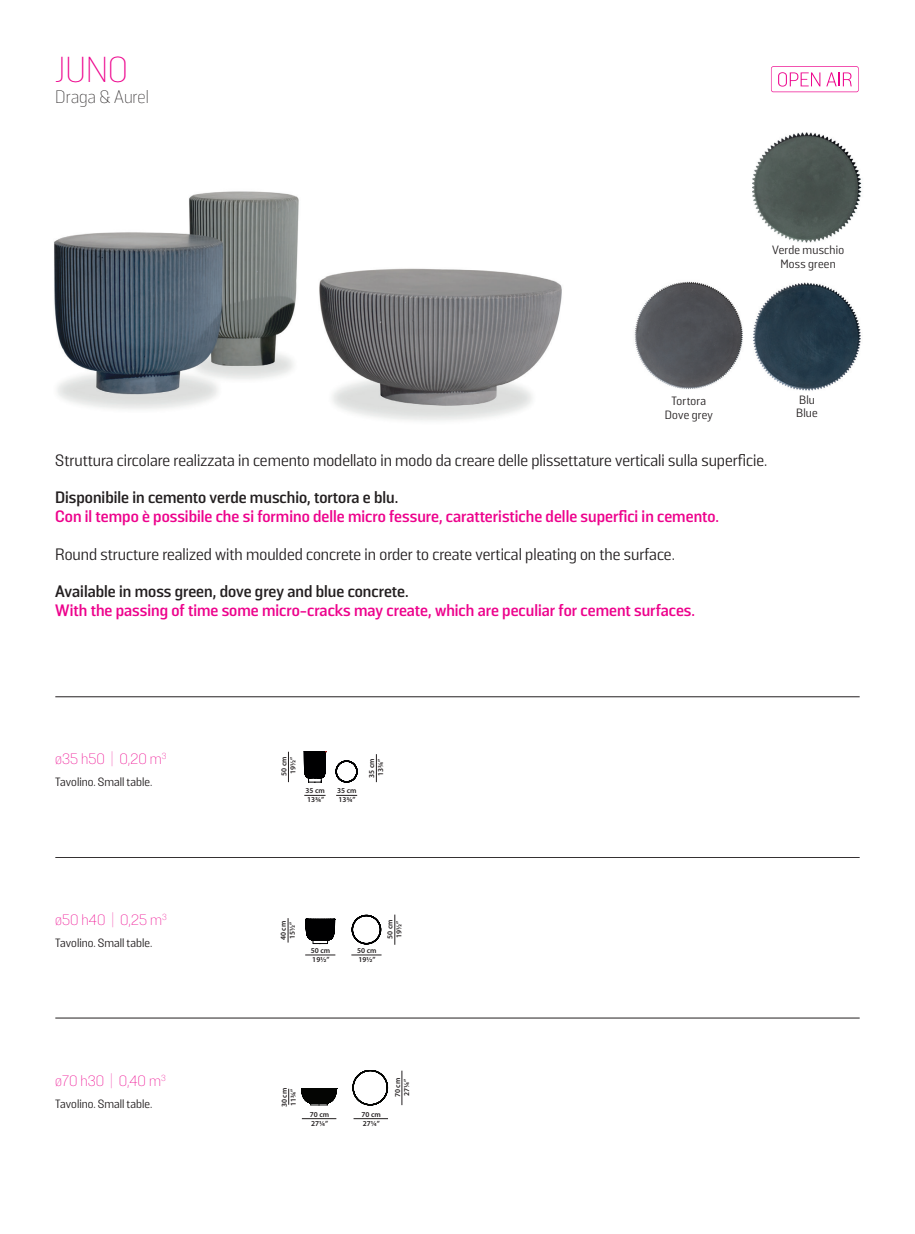
<style>
.page{position:relative;width:915px;height:1234px;background:#fff}
.page>*{position:absolute;margin:0;border:0;box-sizing:border-box;transform-origin:0 0}
.t1{font:200 36px "Solido";color:#ed028c}
.t2{font:200 18px "Solido";letter-spacing:-.005em;color:#231f20}
.t3{font:16.5px "Solido";color:#231f20}
.t4{font:700 16.5px "Solido";color:#ed028c}
.t5{font:700 16.5px "Solido";color:#231f20}
.t6{font:200 15px "Solido";color:#ed028c}
.t7{font:12px "Solido";letter-spacing:.005em;color:#231f20}
.t8{font:600 7.5px/9px "Myriad Pro";color:#231f20}
</style>
<div class="page">
<hr style="left:55px;top:857px;width:804px;height:1px;background:#231f20">
<hr style="left:55px;top:696px;width:804px;height:1px;background:#231f20">
<hr style="left:55px;top:1017px;width:804px;height:1px;background:#231f20">
<hr style="left:288px;top:751px;width:1px;height:31px;background:#231f20">
<svg style="left:304px;top:795px;width:21px;height:1px"></svg>
<svg style="left:336px;top:795px;width:21px;height:1px"></svg>
<svg style="left:376px;top:754px;width:1px;height:28px"></svg>
<svg style="left:304px;top:751px;width:53px;height:31px"></svg>
<hr style="left:305px;top:954px;width:30px;height:1px;background:#231f20">
<hr style="left:351px;top:954px;width:30px;height:1px;background:#231f20">
<hr style="left:394px;top:914px;width:1px;height:30px;background:#231f20">
<svg style="left:288px;top:918px;width:1px;height:24px"></svg>
<svg style="left:306px;top:914px;width:75px;height:30px"></svg>
<svg style="left:352px;top:1070px;width:35px;height:34px"></svg>
<svg style="left:301px;top:1088px;width:36px;height:16px"></svg>
<hr style="left:302px;top:1118px;width:34px;height:1px;background:#231f20">
<hr style="left:353px;top:1118px;width:35px;height:1px;background:#231f20">
<hr style="left:401px;top:1070px;width:1px;height:34px;background:#231f20">
<svg style="left:288px;top:1088px;width:1px;height:16px"></svg>
<img style="left:54px;top:191px;width:508px;height:230px">
<img style="left:752px;top:282px;width:109px;height:109px">
<img style="left:752px;top:133px;width:110px;height:110px">
<img style="left:634px;top:281px;width:109px;height:109px">
<svg style="left:771px;top:66px;width:87px;height:26px"></svg>
<p class="t1" style="left:55px;top:49px;width:74px">JUNO</p>
<p class="t2" style="left:55px;top:86px;width:95px">Draga &amp; Aurel</p>
<p class="t7" style="left:671px;top:394px;width:36px">Tortora</p>
<p class="t7" style="left:664px;top:407px;width:50px">Dove grey</p>
<p class="t7" style="left:771px;top:243px;width:73px">Verde muschio</p>
<p class="t7" style="left:780px;top:257px;width:57px">Moss green</p>
<p class="t7" style="left:798px;top:392px;width:17px">Blu</p>
<p class="t7" style="left:795px;top:406px;width:23px">Blue</p>
<p class="t3" style="left:55px;top:450px;width:713px">Struttura circolare realizzata in cemento modellato in modo da creare delle plissettature verticali sulla superficie.</p>
<p class="t5" style="left:55px;top:488px;width:344px">Disponibile in cemento verde muschio, tortora e blu.</p>
<p class="t4" style="left:55px;top:507px;width:665px">Con il tempo è possibile che si formino delle micro fessure, caratteristiche delle superfici in cemento.</p>
<p class="t3" style="left:55px;top:544px;width:620px">Round structure realized with moulded concrete in order to create vertical pleating on the surface.</p>
<p class="t5" style="left:55px;top:582px;width:354px">Available in moss green, dove grey and blue concrete.</p>
<p class="t4" style="left:55px;top:600px;width:641px">With the passing of time some micro-cracks may create, which are peculiar for cement surfaces.</p>
<p class="t6" style="left:55px;top:750px;width:113px">ø35 h50 | 0,20 m<sup>3</sup></p>
<p class="t7" style="left:55px;top:774px;width:98px">Tavolino. Small table.</p>
<p class="t6" style="left:55px;top:911px;width:113px">ø50 h40 | 0,25 m<sup>3</sup></p>
<p class="t7" style="left:55px;top:935px;width:98px">Tavolino. Small table.</p>
<p class="t6" style="left:55px;top:1071px;width:112px">ø70 h30 | 0,40 m<sup>3</sup></p>
<p class="t7" style="left:55px;top:1096px;width:98px">Tavolino. Small table.</p>
<p class="t8" style="left:279px;top:775px;width:21px;rotate:-90deg">50 cm<br>19½”</p>
<p class="t8" style="left:367px;top:777px;width:21px;rotate:-90deg">35 cm<br>13¾”</p>
<p class="t8" style="left:305px;top:785px;width:21px">35 cm<br>13¾”</p>
<p class="t8" style="left:337px;top:785px;width:21px">35 cm<br>13¾”</p>
<p class="t8" style="left:278px;top:939px;width:21px;rotate:-90deg">40 cm<br>15½”</p>
<p class="t8" style="left:311px;top:945px;width:21px">50 cm<br>19½”</p>
<p class="t8" style="left:357px;top:945px;width:21px">50 cm<br>19½”</p>
<p class="t8" style="left:385px;top:938px;width:21px;rotate:-90deg">50 cm<br>19½”</p>
<p class="t8" style="left:279px;top:1106px;width:21px;rotate:-90deg">30 cm<br>11¾”</p>
<p class="t8" style="left:310px;top:1109px;width:21px">70 cm<br>27¼”</p>
<p class="t8" style="left:361px;top:1109px;width:21px">70 cm<br>27¼”</p>
<p class="t8" style="left:392px;top:1096px;width:21px;rotate:-90deg">70 cm<br>27¼”</p>
</div>
